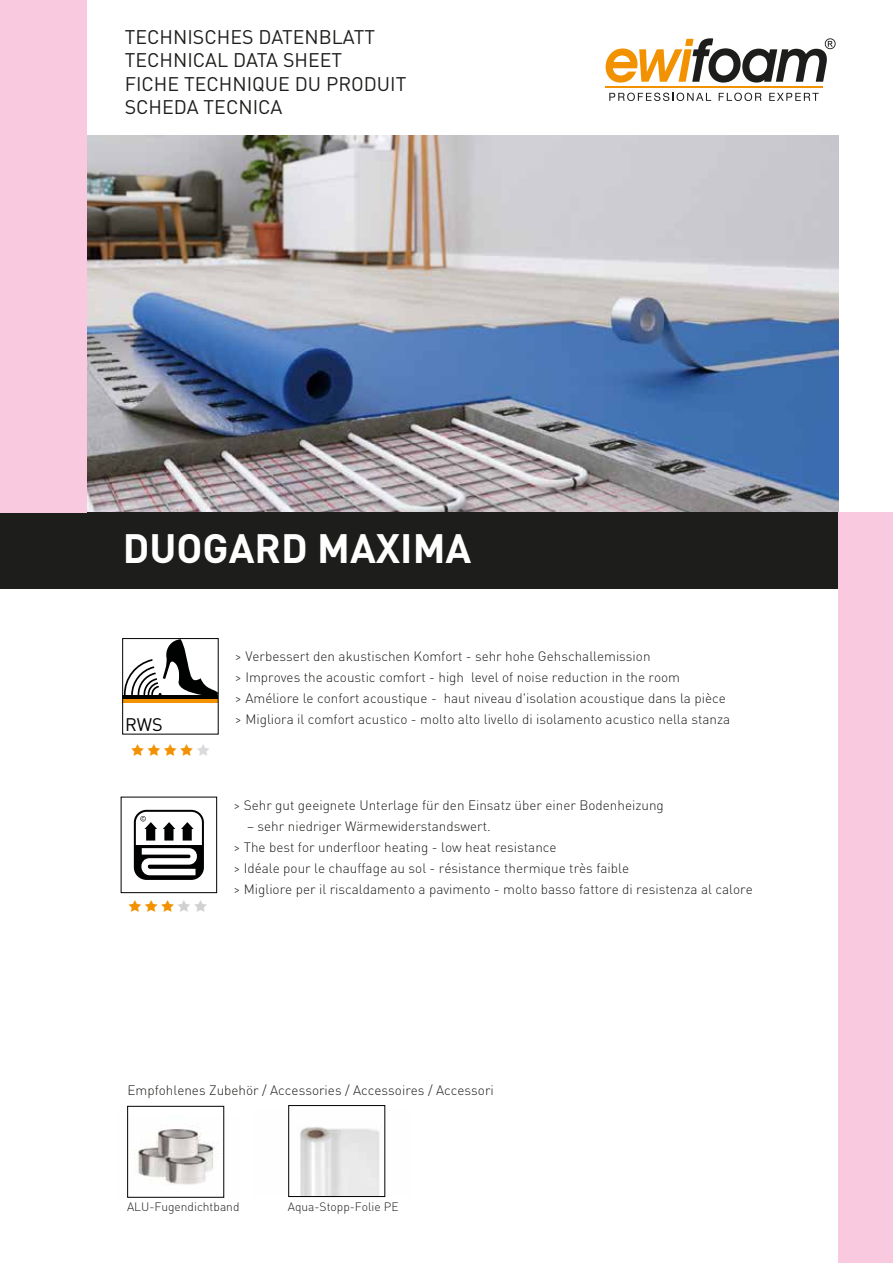
<style>
.page{position:relative;width:893px;height:1263px;background:#fff}
.page>*{position:absolute;margin:0;border:0;box-sizing:border-box;transform-origin:0 0}
.t1{font:700 40.5px "DIN Pro";color:#fff}
.t2{font:19.5px/23.4px "DIN Pro";color:#1d1d1b}
.t3{font:18px "DIN Pro";color:#000101}
.t4{font:300 13.5px/21px "DIN Pro";color:#1d1d1b}
.t5{font:300 12px "DIN Pro";color:#1d1d1b}
</style>
<div class="page">
<img style="left:87px;top:135px;width:751px;height:377px">
<div style="left:0;top:512px;width:838px;height:77px;background:#1d1d1b"></div>
<svg style="left:606px;top:38px;width:230px;height:45px"></svg>
<hr style="left:606px;top:87px;width:217px;height:1px;background:#f39200">
<svg style="left:609px;top:93px;width:102px;height:8px"></svg>
<svg style="left:719px;top:93px;width:43px;height:8px"></svg>
<svg style="left:769px;top:93px;width:50px;height:8px"></svg>
<div style="left:838px;top:512px;width:55px;height:751px;background:#f8c9df"></div>
<div style="left:0;top:0;width:87px;height:512px;background:#f8c9df"></div>
<img style="left:132px;top:1115px;width:93px;height:83px">
<img style="left:300px;top:1108px;width:86px;height:88px">
<hr style="left:123px;top:699px;width:95px;height:3px;background:#f39200">
<hr style="left:123px;top:696px;width:95px;height:3px;background:#000101">
<svg style="left:124px;top:640px;width:93px;height:56px"></svg>
<div style="left:122px;top:638px;width:97px;height:96px;border:1px solid #000101"></div>
<svg style="left:134px;top:810px;width:70px;height:70px"></svg>
<svg style="left:136px;top:812px;width:66px;height:63px"></svg>
<div style="left:121px;top:797px;width:96px;height:96px;border:1px solid #000101"></div>
<div style="left:127px;top:1106px;width:97px;height:92px;border:1px solid #000101"></div>
<div style="left:288px;top:1105px;width:97px;height:92px;border:1px solid #000101"></div>
<h2 class="t2" style="left:125px;top:23px;width:283px">TECHNISCHES DATENBLATT<br>TECHNICAL DATA SHEET<br>FICHE TECHNIQUE DU PRODUIT<br>SCHEDA TECNICA</h2>
<h1 class="t1" style="left:123px;top:515px;width:350px">DUOGARD MAXIMA</h1>
<h3 class="t3" style="left:125px;top:710px;width:39px">RWS</h3>
<p class="t4" style="left:235px;top:644px;width:497px">&gt; Verbessert den akustischen Komfort - sehr hohe Gehschallemission<br>&gt; Improves the acoustic comfort - high level of noise reduction in the room<br>&gt; Améliore le confort acoustique - haut niveau d'isolation acoustique dans la pièce &gt; Migliora il comfort acustico - molto alto livello di isolamento acustico nella stanza</p>
<p class="t4" style="left:233px;top:793px;width:432px">&gt; Sehr gut geeignete Unterlage für den Einsatz über einer Bodenheizung</p>
<p class="t4" style="left:233px;top:814px;width:521px;text-indent:14px">– sehr niedriger Wärmewiderstandswert.<br>&gt; The best for underfloor heating - low heat resistance<br>&gt; Idéale pour le chauffage au sol - résistance thermique très faible<br>&gt; Migliore per il riscaldamento a pavimento - molto basso fattore di resistenza al calore</p>
<p class="t4" style="left:127px;top:1078px;width:368px">Empfohlenes Zubehör / Accessories / Accessoires / Accessori</p>
<p class="t5" style="left:127px;top:1197px;width:114px">ALU-Fugendichtband</p>
<p class="t5" style="left:288px;top:1197px;width:112px">Aqua-Stopp-Folie PE</p>
</div>
